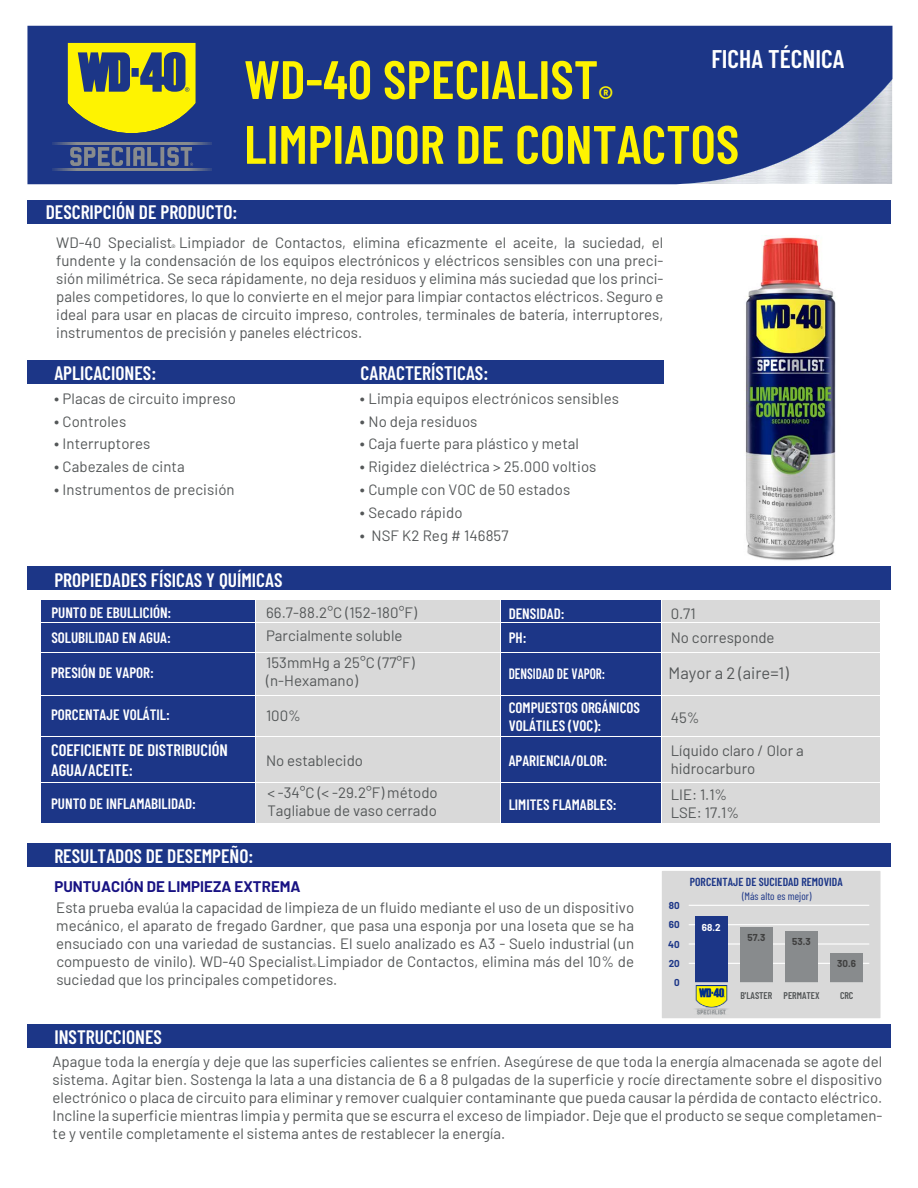
<style>
.page{position:relative;width:918px;height:1188px;background:#fff}
.page>*{position:absolute;margin:0;border:0;box-sizing:border-box;transform-origin:0 0}
.t1{font:600 54px/64.8px "Barlow Condensed";color:#fef301}
.t2{font:600 32.4px "Barlow Condensed";color:#fef301}
.t3{font:600 25.5px "Barlow Condensed";color:#fff}
.t4{font:600 19.5px "Barlow Condensed";color:#fff}
.t5{font:600 16.5px/19.8px "Barlow Condensed";color:#fff}
.t6{font:16.5px "Barlow";color:#545758}
.t7{font:15px/18px "Barlow";letter-spacing:.005em;color:#545758}
.t8{font:600 15px/24.6px "Barlow Condensed";color:#fff}
.t9{font:700 15px "Barlow";letter-spacing:.005em;color:#181283}
.t10{font:600 15px "Barlow Condensed";color:#fff;scale:.88 1}
.t11{font:600 11.7px "Barlow Condensed";letter-spacing:.005em;color:#1c3687}
.t12{font:10.65px "Barlow Condensed";letter-spacing:.005em;color:#1c3687}
.t13{font:600 9.75px "Barlow Condensed";letter-spacing:-.005em;color:#545758}
.t14{font:700 9.75px "Barlow";color:#404040}
.t15{font:700 9.75px "Barlow";letter-spacing:-.01em;color:#1c3687}
.t16{font:700 9.75px "Barlow";color:#fff}
.t17{font:9px "Barlow";color:#545858}
.s1{font-size:16.5px}
</style>
<div class="page">
<div style="left:255px;top:600px;width:245px;height:223px;background:#d9d9d9"></div>
<svg style="left:27px;top:26px;width:865px;height:158px;background:#27408c"></svg>
<svg style="left:64px;top:40px;width:135px;height:96px;background:#989e3d"></svg>
<svg style="left:52px;top:169px;width:159px;height:1px"></svg>
<svg style="left:52px;top:143px;width:159px;height:1px"></svg>
<svg style="left:70px;top:147px;width:123px;height:19px;background:#546289"></svg>
<div style="left:27px;top:360px;width:301px;height:23px;background:#1c3687"></div>
<div style="left:328px;top:360px;width:335px;height:23px;background:#1c3687"></div>
<div style="left:27px;top:566px;width:864px;height:24px;background:#1c3687"></div>
<div style="left:27px;top:843px;width:864px;height:24px;background:#1c3687"></div>
<div style="left:27px;top:1024px;width:864px;height:24px;background:#1c3687"></div>
<div style="left:27px;top:201px;width:864px;height:23px;background:#1c3687"></div>
<div style="left:41px;top:600px;width:215px;height:223px;background:#1c3687"></div>
<div style="left:500px;top:600px;width:162px;height:223px;background:#1c3687"></div>
<div style="left:662px;top:600px;width:217px;height:223px;background:#d9d9d9"></div>
<hr style="left:500px;top:600px;width:1px;height:223px;background:#fff">
<hr style="left:255px;top:600px;width:1px;height:223px;background:#fff">
<hr style="left:661px;top:600px;width:1px;height:223px;background:#fff">
<hr style="left:41px;top:623px;width:838px;height:1px;background:#fff">
<hr style="left:41px;top:652px;width:838px;height:1px;background:#fff">
<hr style="left:41px;top:695px;width:838px;height:1px;background:#fff">
<hr style="left:41px;top:736px;width:838px;height:1px;background:#fff">
<hr style="left:41px;top:782px;width:838px;height:1px;background:#fff">
<div style="left:662px;top:871px;width:218px;height:147px;background:#d9d9d9"></div>
<hr style="left:689px;top:963px;width:180px;height:1px;background:#fff">
<hr style="left:689px;top:943px;width:180px;height:2px;background:#fff">
<hr style="left:689px;top:924px;width:180px;height:1px;background:#fff">
<hr style="left:689px;top:905px;width:180px;height:1px;background:#fff">
<div style="left:695px;top:917px;width:33px;height:66px;background:#1c3687"></div>
<div style="left:740px;top:927px;width:33px;height:56px;background:#888b8d"></div>
<div style="left:785px;top:931px;width:33px;height:52px;background:#888b8d"></div>
<div style="left:830px;top:953px;width:33px;height:30px;background:#888b8d"></div>
<hr style="left:689px;top:982px;width:180px;height:1px;background:#d9d9d9">
<div style="left:662px;top:871px;width:219px;height:147px;border:1px solid #d9d9d9"></div>
<img style="left:695px;top:986px;width:33px;height:29px">
<img style="left:745px;top:237px;width:91px;height:324px">
<h3 class="t3" style="left:711px;top:41px;width:135px">FICHA TÉCNICA</h3>
<h1 class="t1" style="left:244px;top:44px;width:497px">WD-40 SPECIALIST<br>LIMPIADOR DE CONTACTOS</h1>
<h2 class="t2" style="left:599px;top:74px;width:16px">®</h2>
<h3 class="t4" style="left:46px;top:199px;width:193px">DESCRIPCIÓN DE PRODUCTO:</h3>
<p class="t7" style="left:56px;top:232px;width:609px;text-align:justify">WD-40 Specialist Limpiador de Contactos, elimina eficazmente el aceite, la suciedad, el fundente y la condensación de los equipos electrónicos y eléctricos sensibles con una preci&shy;sión milimétrica. Se seca rápidamente, no deja residuos y elimina más suciedad que los princi&shy;pales competidores, lo que lo convierte en el mejor para limpiar contactos eléctricos. Seguro e ideal para usar en placas de circuito impreso, controles, terminales de batería, interruptores, instrumentos de precisión y paneles eléctricos.</p>
<p class="t17" style="left:172px;top:241px;width:6px">®</p>
<h3 class="t4" style="left:54px;top:359px;width:103px">APLICACIONES:</h3>
<h3 class="t4" style="left:361px;top:359px;width:129px">CARACTERÍSTICAS:</h3>
<p class="t7" style="left:54px;top:388px;width:184px"><span class="s1">•</span> Placas de circuito impreso</p>
<p class="t7" style="left:54px;top:411px;width:74px"><span class="s1">•</span> Controles</p>
<p class="t7" style="left:54px;top:434px;width:98px"><span class="s1">•</span> Interruptores</p>
<p class="t7" style="left:54px;top:457px;width:132px"><span class="s1">•</span> Cabezales de cinta</p>
<p class="t7" style="left:54px;top:480px;width:182px"><span class="s1">•</span> Instrumentos de precisión</p>
<h3 class="t4" style="left:54px;top:566px;width:230px">PROPIEDADES FÍSICAS Y QUÍMICAS</h3>
<p class="t7" style="left:360px;top:388px;width:261px"><span class="s1">•</span> Limpia equipos electrónicos sensibles</p>
<p class="t7" style="left:360px;top:411px;width:119px"><span class="s1">•</span> No deja residuos</p>
<p class="t7" style="left:360px;top:434px;width:221px"><span class="s1">•</span> Caja fuerte para plástico y metal</p>
<p class="t7" style="left:360px;top:457px;width:238px"><span class="s1">•</span> Rigidez dieléctrica &gt; 25.000 voltios</p>
<p class="t7" style="left:360px;top:480px;width:212px"><span class="s1">•</span> Cumple con VOC de 50 estados</p>
<p class="t7" style="left:360px;top:502px;width:104px"><span class="s1">•</span> Secado rápido</p>
<p class="t7" style="left:360px;top:525px;width:150px"><span class="s1">•</span> NSF K2 Reg # 146857</p>
<p class="t8" style="left:51px;top:599px;width:122px">PUNTO DE EBULLICIÓN:<br>SOLUBILIDAD EN AGUA:</p>
<p class="t8" style="left:51px;top:659px;width:104px">PRESIÓN DE VAPOR:</p>
<p class="t7" style="left:266px;top:602px;width:152px">66.7-88.2°C (152-180°F)</p>
<p class="t8" style="left:509px;top:601px;width:57px">DENSIDAD:</p>
<p class="t7" style="left:671px;top:604px;width:26px">0.71</p>
<p class="t7" style="left:266px;top:626px;width:138px">Parcialmente soluble</p>
<p class="t8" style="left:509px;top:624px;width:19px">PH:</p>
<p class="t7" style="left:671px;top:627px;width:105px">No corresponde</p>
<p class="t7" style="left:266px;top:653px;width:150px">153mmHg a 25°C (77°F) (n-Hexamano)</p>
<p class="t10" style="left:509px;top:663px;width:111px">DENSIDAD DE VAPOR:</p>
<p class="t6" style="left:669px;top:661px;width:122px">Mayor a 2 (aire=1)</p>
<p class="t8" style="left:51px;top:701px;width:120px">PORCENTAJE VOLÁTIL:</p>
<p class="t8" style="left:509px;top:697px;width:133px;line-height:18px">COMPUESTOS ORGÁNICOS<br>VOLÁTILES (VOC):</p>
<p class="t7" style="left:266px;top:706px;width:36px">100%</p>
<p class="t7" style="left:671px;top:707px;width:30px">45%</p>
<p class="t5" style="left:51px;top:739px;width:178px">COEFICIENTE DE DISTRIBUCIÓN<br>AGUA/ACEITE:</p>
<p class="t7" style="left:266px;top:750px;width:99px">No establecido</p>
<p class="t8" style="left:509px;top:747px;width:100px">APARIENCIA/OLOR:</p>
<p class="t7" style="left:671px;top:740px;width:135px">Líquido claro / Olor a hidrocarburo</p>
<p class="t7" style="left:267px;top:782px;width:172px">&lt; -34°C (&lt; -29.2°F) método<br>Tagliabue de vaso cerrado</p>
<p class="t8" style="left:51px;top:790px;width:146px">PUNTO DE INFLAMABILIDAD:</p>
<p class="t8" style="left:509px;top:792px;width:109px">LIMITES FLAMABLES:</p>
<p class="t7" style="left:671px;top:784px;width:70px">LIE: 1.1%<br>LSE: 17.1%</p>
<h3 class="t4" style="left:54px;top:842px;width:201px">RESULTADOS DE DESEMPEÑO:</h3>
<p class="t9" style="left:54px;top:876px;width:248px">PUNTUACIÓN DE LIMPIEZA EXTREMA</p>
<p class="t7" style="left:56px;top:897px;width:579px;text-align:justify">Esta prueba evalúa la capacidad de limpieza de un fluido mediante el uso de un dispositivo mecánico, el aparato de fregado Gardner, que pasa una esponja por una loseta que se ha ensuciado con una variedad de sustancias. El suelo analizado es A3 - Suelo industrial (un compuesto de vinilo). WD-40 Specialist Limpiador de Contactos, elimina más del 10% de suciedad que los principales competidores.</p>
<p class="t17" style="left:313px;top:960px;width:6px">®</p>
<h3 class="t4" style="left:54px;top:1023px;width:109px">INSTRUCCIONES</h3>
<p class="t15" style="left:669px;top:898px;width:12px">80</p>
<p class="t15" style="left:669px;top:917px;width:12px">60</p>
<p class="t15" style="left:668px;top:937px;width:13px">40</p>
<p class="t15" style="left:669px;top:956px;width:12px">20</p>
<p class="t15" style="left:674px;top:976px;width:7px">0</p>
<p class="t11" style="left:690px;top:874px;width:154px">PORCENTAJE DE SUCIEDAD REMOVIDA</p>
<p class="t12" style="left:742px;top:888px;width:71px">(Más alto es mejor)</p>
<p class="t16" style="left:702px;top:920px;width:20px">68.2</p>
<p class="t14" style="left:747px;top:931px;width:20px">57.3</p>
<p class="t14" style="left:792px;top:935px;width:20px">53.3</p>
<p class="t14" style="left:837px;top:957px;width:20px">30.6</p>
<p class="t13" style="left:741px;top:989px;width:81px">B'LASTER PERMATEX</p>
<p class="t13" style="left:840px;top:989px;width:15px">CRC</p>
<p class="t7" style="left:52px;top:1052px;width:831px;text-align:justify">Apague toda la energía y deje que las superficies calientes se enfríen. Asegúrese de que toda la energía almacenada se agote del sistema. Agitar bien. Sostenga la lata a una distancia de 6 a 8 pulgadas de la superficie y rocíe directamente sobre el dispositivo electrónico o placa de circuito para eliminar y remover cualquier contaminante que pueda causar la pérdida de contacto eléctrico.<br>Incline la superficie mientras limpia y permita que se escurra el exceso de limpiador. Deje que el producto se seque completamen&shy;te y ventile completamente el sistema antes de restablecer la energía.</p>
</div>
